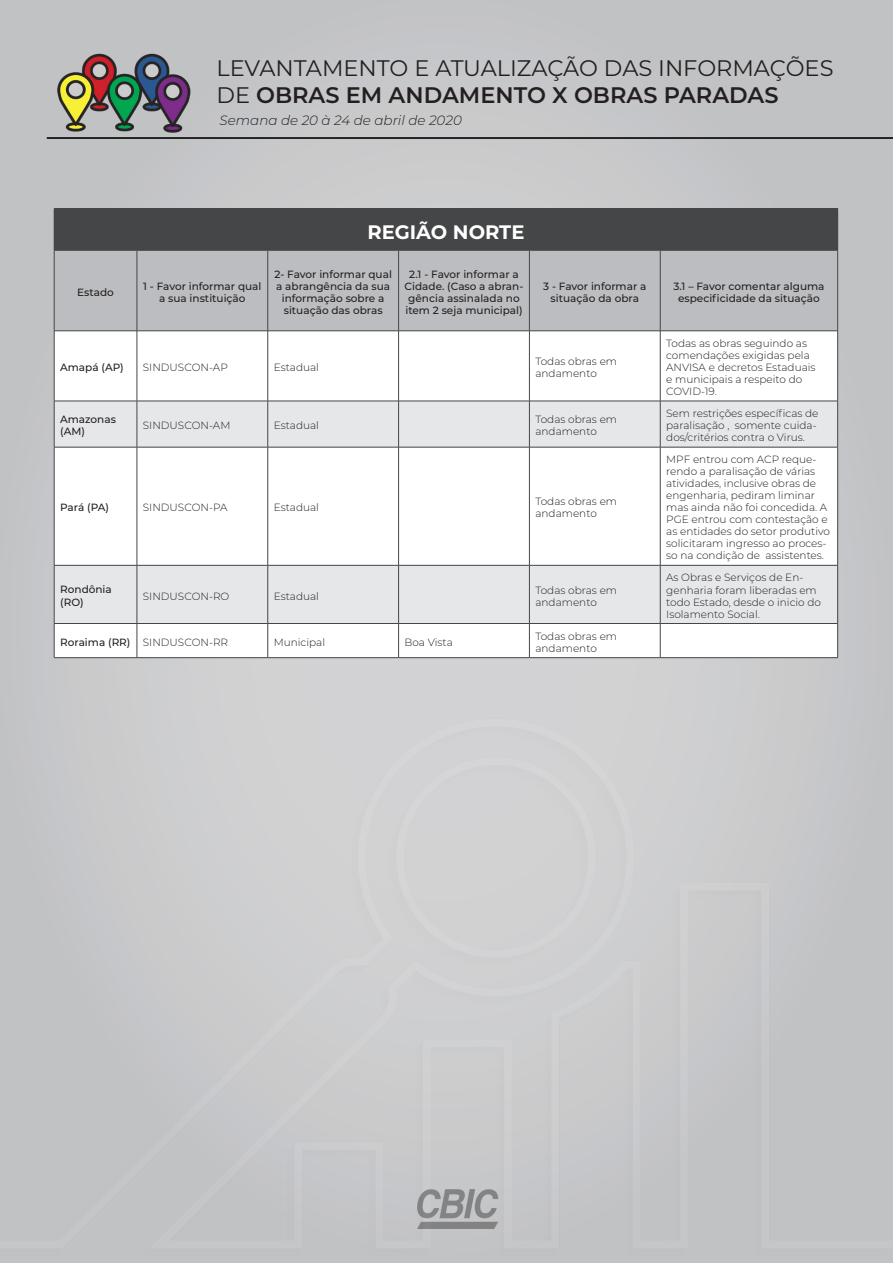
<style>
.page{position:relative;width:893px;height:1263px;background:#fff}
.page>*{position:absolute;margin:0;border:0;box-sizing:border-box;transform-origin:0 0}
.t1{font:22.5px "Montserrat";color:#231f20}
.t2{font:600 22.5px "Montserrat";color:#231f20}
.t3{font:700 19.5px "Montserrat";color:#fff}
.t4{font:italic 300 13.5px "Montserrat";color:#231f20}
.t5{font:300 10.5px/12px "Montserrat";color:#231f20}
.t6{font:500 10.5px/12px "Montserrat";color:#231f20;text-align:center}
.s1{font-weight:400}
</style>
<div class="page">
<div style="left:1px;top:0;width:892px;height:1262px;background:linear-gradient(to right,#c6c6c8,#c5c6c7)"></div>
<img style="left:0;top:690px;width:893px;height:573px">
<div style="left:54px;top:209px;width:784px;height:41px;background:#454647"></div>
<div style="left:55px;top:251px;width:782px;height:80px;background:#bcbdc0"></div>
<svg style="left:55px;top:332px;width:782px;height:325px"></svg>
<svg style="left:55px;top:402px;width:782px;height:221px"></svg>
<hr style="left:54px;top:208px;width:83px;height:1px;background:#454647">
<hr style="left:137px;top:208px;width:131px;height:1px;background:#454647">
<hr style="left:268px;top:208px;width:131px;height:1px;background:#454647">
<hr style="left:399px;top:208px;width:130px;height:1px;background:#454647">
<hr style="left:529px;top:208px;width:131px;height:1px;background:#454647">
<hr style="left:660px;top:208px;width:178px;height:1px;background:#454647">
<hr style="left:54px;top:250px;width:83px;height:1px;background:#454647">
<hr style="left:54px;top:250px;width:1px;height:81px;background:#454647">
<hr style="left:137px;top:250px;width:131px;height:1px;background:#454647">
<hr style="left:137px;top:250px;width:1px;height:81px;background:#454647">
<hr style="left:268px;top:250px;width:131px;height:1px;background:#454647">
<hr style="left:267px;top:250px;width:1px;height:81px;background:#454647">
<hr style="left:399px;top:250px;width:130px;height:1px;background:#454647">
<hr style="left:398px;top:250px;width:1px;height:81px;background:#454647">
<hr style="left:529px;top:250px;width:131px;height:1px;background:#454647">
<hr style="left:529px;top:250px;width:1px;height:81px;background:#454647">
<hr style="left:660px;top:250px;width:178px;height:1px;background:#454647">
<hr style="left:660px;top:250px;width:1px;height:81px;background:#454647">
<hr style="left:837px;top:250px;width:1px;height:81px;background:#454647">
<hr style="left:54px;top:331px;width:83px;height:1px;background:#454647">
<hr style="left:54px;top:331px;width:1px;height:70px;background:#454647">
<hr style="left:54px;top:447px;width:1px;height:118px;background:#454647">
<hr style="left:54px;top:624px;width:1px;height:33px;background:#454647">
<hr style="left:137px;top:331px;width:131px;height:1px;background:#454647">
<hr style="left:137px;top:331px;width:1px;height:70px;background:#454647">
<hr style="left:268px;top:331px;width:131px;height:1px;background:#454647">
<hr style="left:267px;top:331px;width:1px;height:70px;background:#454647">
<hr style="left:399px;top:331px;width:130px;height:1px;background:#454647">
<hr style="left:398px;top:331px;width:1px;height:70px;background:#454647">
<hr style="left:529px;top:331px;width:131px;height:1px;background:#454647">
<hr style="left:529px;top:331px;width:1px;height:70px;background:#454647">
<hr style="left:660px;top:331px;width:178px;height:1px;background:#454647">
<hr style="left:660px;top:331px;width:1px;height:70px;background:#454647">
<hr style="left:837px;top:331px;width:1px;height:70px;background:#454647">
<hr style="left:137px;top:447px;width:1px;height:118px;background:#454647">
<hr style="left:267px;top:447px;width:1px;height:118px;background:#454647">
<hr style="left:398px;top:447px;width:1px;height:118px;background:#454647">
<hr style="left:529px;top:447px;width:1px;height:118px;background:#454647">
<hr style="left:660px;top:447px;width:1px;height:118px;background:#454647">
<hr style="left:837px;top:447px;width:1px;height:118px;background:#454647">
<hr style="left:137px;top:624px;width:1px;height:33px;background:#454647">
<hr style="left:267px;top:624px;width:1px;height:33px;background:#454647">
<hr style="left:398px;top:624px;width:1px;height:33px;background:#454647">
<hr style="left:529px;top:624px;width:1px;height:33px;background:#454647">
<hr style="left:660px;top:624px;width:1px;height:33px;background:#454647">
<hr style="left:837px;top:624px;width:1px;height:33px;background:#454647">
<hr style="left:54px;top:657px;width:83px;height:1px;background:#454647">
<hr style="left:137px;top:657px;width:131px;height:1px;background:#454647">
<hr style="left:268px;top:657px;width:131px;height:1px;background:#454647">
<hr style="left:399px;top:657px;width:130px;height:1px;background:#454647">
<hr style="left:529px;top:657px;width:131px;height:1px;background:#454647">
<hr style="left:660px;top:657px;width:178px;height:1px;background:#454647">
<hr style="left:54px;top:401px;width:83px;height:1px;background:#454647">
<hr style="left:54px;top:401px;width:1px;height:46px;background:#454647">
<hr style="left:54px;top:447px;width:83px;height:1px;background:#454647">
<hr style="left:137px;top:401px;width:131px;height:1px;background:#454647">
<hr style="left:137px;top:401px;width:1px;height:46px;background:#454647">
<hr style="left:137px;top:447px;width:131px;height:1px;background:#454647">
<hr style="left:268px;top:401px;width:131px;height:1px;background:#454647">
<hr style="left:267px;top:401px;width:1px;height:46px;background:#454647">
<hr style="left:268px;top:447px;width:131px;height:1px;background:#454647">
<hr style="left:399px;top:401px;width:130px;height:1px;background:#454647">
<hr style="left:398px;top:401px;width:1px;height:46px;background:#454647">
<hr style="left:399px;top:447px;width:130px;height:1px;background:#454647">
<hr style="left:529px;top:401px;width:131px;height:1px;background:#454647">
<hr style="left:529px;top:401px;width:1px;height:46px;background:#454647">
<hr style="left:529px;top:447px;width:131px;height:1px;background:#454647">
<hr style="left:660px;top:401px;width:178px;height:1px;background:#454647">
<hr style="left:660px;top:401px;width:1px;height:46px;background:#454647">
<hr style="left:837px;top:401px;width:1px;height:46px;background:#454647">
<hr style="left:660px;top:447px;width:178px;height:1px;background:#454647">
<hr style="left:54px;top:565px;width:83px;height:1px;background:#454647">
<hr style="left:54px;top:565px;width:1px;height:58px;background:#454647">
<hr style="left:54px;top:623px;width:83px;height:1px;background:#454647">
<hr style="left:137px;top:565px;width:131px;height:1px;background:#454647">
<hr style="left:137px;top:565px;width:1px;height:58px;background:#454647">
<hr style="left:137px;top:623px;width:131px;height:1px;background:#454647">
<hr style="left:268px;top:565px;width:131px;height:1px;background:#454647">
<hr style="left:267px;top:565px;width:1px;height:58px;background:#454647">
<hr style="left:268px;top:623px;width:131px;height:1px;background:#454647">
<hr style="left:399px;top:565px;width:130px;height:1px;background:#454647">
<hr style="left:398px;top:565px;width:1px;height:58px;background:#454647">
<hr style="left:399px;top:623px;width:130px;height:1px;background:#454647">
<hr style="left:529px;top:565px;width:131px;height:1px;background:#454647">
<hr style="left:529px;top:565px;width:1px;height:58px;background:#454647">
<hr style="left:529px;top:623px;width:131px;height:1px;background:#454647">
<hr style="left:660px;top:565px;width:178px;height:1px;background:#454647">
<hr style="left:660px;top:565px;width:1px;height:58px;background:#454647">
<hr style="left:837px;top:565px;width:1px;height:58px;background:#454647">
<hr style="left:660px;top:623px;width:178px;height:1px;background:#454647">
<img style="left:418px;top:1190px;width:83px;height:38px">
<hr style="left:47px;top:137px;width:846px;height:2px;background:#212121">
<img style="left:77px;top:48px;width:46px;height:71px">
<img style="left:100px;top:68px;width:45px;height:69px">
<img style="left:129px;top:48px;width:47px;height:71px">
<img style="left:54px;top:69px;width:45px;height:67px">
<img style="left:151px;top:71px;width:42px;height:66px">
<p class="t1" style="left:216px;top:52px;width:619px">LEVANTAMENTO E ATUALIZAÇÃO DAS INFORMAÇÕES</p>
<p class="t2" style="left:216px;top:79px;width:564px"><span class="s1">DE</span> OBRAS EM ANDAMENTO X OBRAS PARADAS</p>
<p class="t4" style="left:220px;top:111px;width:244px">Semana de 20 à 24 de abril de 2020</p>
<p class="t3" style="left:367px;top:218px;width:159px">REGIÃO NORTE</p>
<p class="t6" style="left:77px;top:285px;width:38px">Estado</p>
<p class="t6" style="left:143px;top:279px;width:120px">1 - Favor informar qual a sua instituição</p>
<p class="t6" style="left:274px;top:267px;width:119px">2- Favor informar qual a abrangência da sua informação sobre a situação das obras</p>
<p class="t6" style="left:405px;top:267px;width:120px">2.1 - Favor informar a<br>Cidade. (Caso a abran&shy;gência assinalada no item 2 seja municipal)</p>
<p class="t6" style="left:60px;top:361px;width:65px">Amapá (AP)</p>
<p class="t5" style="left:143px;top:361px;width:86px">SINDUSCON-AP</p>
<p class="t5" style="left:274px;top:361px;width:47px">Estadual</p>
<p class="t6" style="left:60px;top:412px;width:57px;line-height:12.6px;text-align:left">Amazonas (AM)</p>
<p class="t5" style="left:143px;top:419px;width:89px">SINDUSCON-AM</p>
<p class="t5" style="left:274px;top:419px;width:47px">Estadual</p>
<p class="t6" style="left:60px;top:501px;width:50px">Pará (PA)</p>
<p class="t5" style="left:143px;top:501px;width:86px">SINDUSCON-PA</p>
<p class="t5" style="left:274px;top:501px;width:47px">Estadual</p>
<p class="t6" style="left:60px;top:583px;width:53px;line-height:12.6px;text-align:left">Rondônia (RO)</p>
<p class="t5" style="left:143px;top:589px;width:88px">SINDUSCON-RO</p>
<p class="t5" style="left:274px;top:589px;width:47px">Estadual</p>
<p class="t6" style="left:60px;top:635px;width:72px">Roraima (RR)</p>
<p class="t5" style="left:143px;top:636px;width:87px">SINDUSCON-RR</p>
<p class="t5" style="left:274px;top:636px;width:53px">Municipal</p>
<p class="t5" style="left:405px;top:636px;width:50px">Boa Vista</p>
<p class="t6" style="left:543px;top:279px;width:105px">3 - Favor informar a situação da obra</p>
<p class="t6" style="left:673px;top:279px;width:153px">3.1 – Favor comentar alguma especificidade da situação</p>
<p class="t5" style="left:535px;top:355px;width:83px">Todas obras em</p>
<p class="t5" style="left:535px;top:367px;width:63px">andamento</p>
<p class="t5" style="left:535px;top:413px;width:83px">Todas obras em</p>
<p class="t5" style="left:535px;top:425px;width:63px">andamento</p>
<p class="t5" style="left:535px;top:495px;width:83px">Todas obras em</p>
<p class="t5" style="left:535px;top:507px;width:63px">andamento</p>
<p class="t5" style="left:535px;top:583px;width:83px">Todas obras em</p>
<p class="t5" style="left:535px;top:595px;width:63px">andamento</p>
<p class="t5" style="left:535px;top:630px;width:83px">Todas obras em</p>
<p class="t5" style="left:535px;top:642px;width:63px">andamento</p>
<p class="t5" style="left:666px;top:337px;width:151px">Todas as obras seguindo as comendações exigidas pela<br>ANVISA e decretos Estaduais e municipais a respeito do<br>COVID-19.</p>
<p class="t5" style="left:666px;top:407px;width:154px">Sem restrições específicas de paralisação , somente cuida&shy;dos/critérios contra o Virus.</p>
<p class="t5" style="left:666px;top:453px;width:165px">MPF entrou com ACP reque&shy;rendo a paralisação de várias atividades, inclusive obras de engenharia, pediram liminar mas ainda não foi concedida. A<br>PGE entrou com contestação e as entidades do setor produtivo solicitaram ingresso ao proces&shy;so na condição de assistentes.</p>
<p class="t5" style="left:666px;top:571px;width:156px">As Obras e Serviços de En&shy;genharia foram liberadas em todo Estado, desde o inicio do<br>Isolamento Social.</p>
</div>
